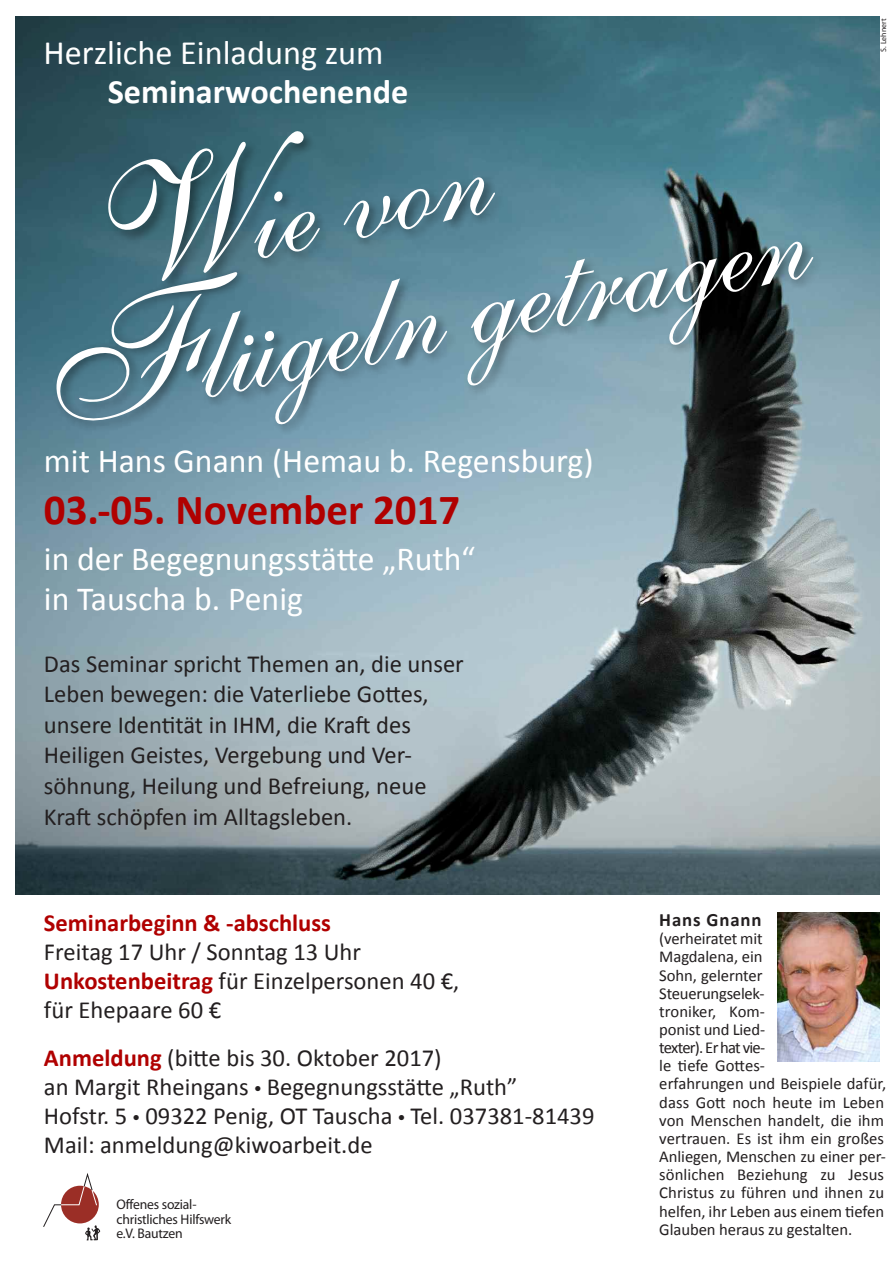
<style>
.page{position:relative;width:893px;height:1263px;background:#fff}
.page>*{position:absolute;margin:0;border:0;box-sizing:border-box;transform-origin:0 0}
.t1{font:129.15px/125.1px "English 111 Vivace BT";color:#fff}
.t2{font:700 43.05px "Calibri";color:#b00000}
.t3{font:34.2px "Calibri";color:#fff}
.t4{font:700 34.2px "Calibri";color:#fff}
.t5{font:33.75px/39.9px "Calibri";color:#fff}
.t6{font:24.6px/30.6px "Calibri";color:#231f20}
.t7{font:700 24.6px "Calibri";color:#b00000}
.t8{font:700 18.75px "Calibri";letter-spacing:.045em;color:#231f20}
.t9{font:16.65px/18.1px "Calibri";letter-spacing:-.005em;color:#231f20}
.t10{font:13.95px/14.9px "Myriad Pro";letter-spacing:-.015em;color:#231f20}
.t11{font:7.95px "Myriad Pro";color:#231f20}
.s1{font-size:163.95px}
.s2{font-weight:700;color:#b00000}
.s3{font-family:"Myriad Pro"}
</style>
<div class="page">
<img style="left:879px;top:625px;width:1px;height:318px">
<img style="left:778px;top:912px;width:101px;height:149px">
<svg style="left:43px;top:1173px;width:57px;height:67px"></svg>
<img style="left:15px;top:616px;width:864px;height:279px">
<img style="left:15px;top:16px;width:865px;height:600px">
<h3 class="t3" style="left:43px;top:38px;width:342px">Herzliche Einladung zum</h3>
<h3 class="t4" style="left:108px;top:77px;width:302px">Seminarwochenende</h3>
<h1 class="t1" style="left:-2px;top:205px;width:791px;text-indent:92px;rotate:-11deg"><span class="s1">W</span>ie von<br><span class="s1">F</span>lügeln getragen</h1>
<h3 class="t5" style="left:44px;top:444px;width:551px">mit Hans Gnann (Hemau b. Regensburg)</h3>
<h2 class="t2" style="left:44px;top:492px;width:418px">03.-05. November 2017</h2>
<h3 class="t5" style="left:44px;top:542px;width:433px">in der Begegnungsstätte „Ruth“ in Tauscha b. Penig</h3>
<p class="t6" style="left:44px;top:650px;width:421px">Das Seminar spricht Themen an, die unser Leben bewegen: die Vaterliebe Gottes, unsere Identität in IHM, die Kraft des Heiligen Geistes, Vergebung und Ver&shy;söhnung, Heilung und Befreiung, neue Kraft schöpfen im Alltagsleben.</p>
<p class="t11" style="left:880px;top:52px;width:34px;rotate:-90deg">S. Lehnert</p>
<p class="t7" style="left:44px;top:912px;width:289px">Seminarbeginn &amp; -abschluss</p>
<p class="t6" style="left:44px;top:939px;width:417px;line-height:29px">Freitag 17 Uhr / Sonntag 13 Uhr<br><span class="s2">Unkostenbeitrag</span> für Einzelpersonen 40 €, für Ehepaare 60 €</p>
<p class="t6" style="left:44px;top:1046px;width:552px;line-height:29px"><span class="s2">Anmeldung</span> (bitte bis 30. Oktober 2017)<br>an Margit Rheingans <span class="s3">•</span> Begegnungsstätte „Ruth”<br>Hofstr. 5 <span class="s3">•</span> 09322 Penig, OT Tauscha <span class="s3">•</span> Tel. 037381-81439<br>Mail: anmeldung@kiwoarbeit.de</p>
<p class="t10" style="left:116px;top:1197px;width:116px">Offenes sozial&shy;christliches Hilfswerk e.V. Bautzen</p>
<p class="t8" style="left:659px;top:912px;width:104px">Hans Gnann</p>
<p class="t9" style="left:659px;top:931px;width:228px">(verheiratet mit<br>Magdalena, ein<br>Sohn, gelernter<br>Steuerungselek-<br>troniker, Kom-<br>ponist und Lied-<br>texter).Erhatvie-<br>le tiefe Gottes-<br>erfahrungen und Beispiele dafür, dass Gott noch heute im Leben von Menschen handelt, die ihm vertrauen. Es ist ihm ein großes<br>Anliegen, Menschen zu einer per&shy;sönlichen Beziehung zu Jesus<br>Christus zu führen und ihnen zu helfen, ihr Leben aus einem tiefen<br>Glauben heraus zu gestalten.</p>
</div>
